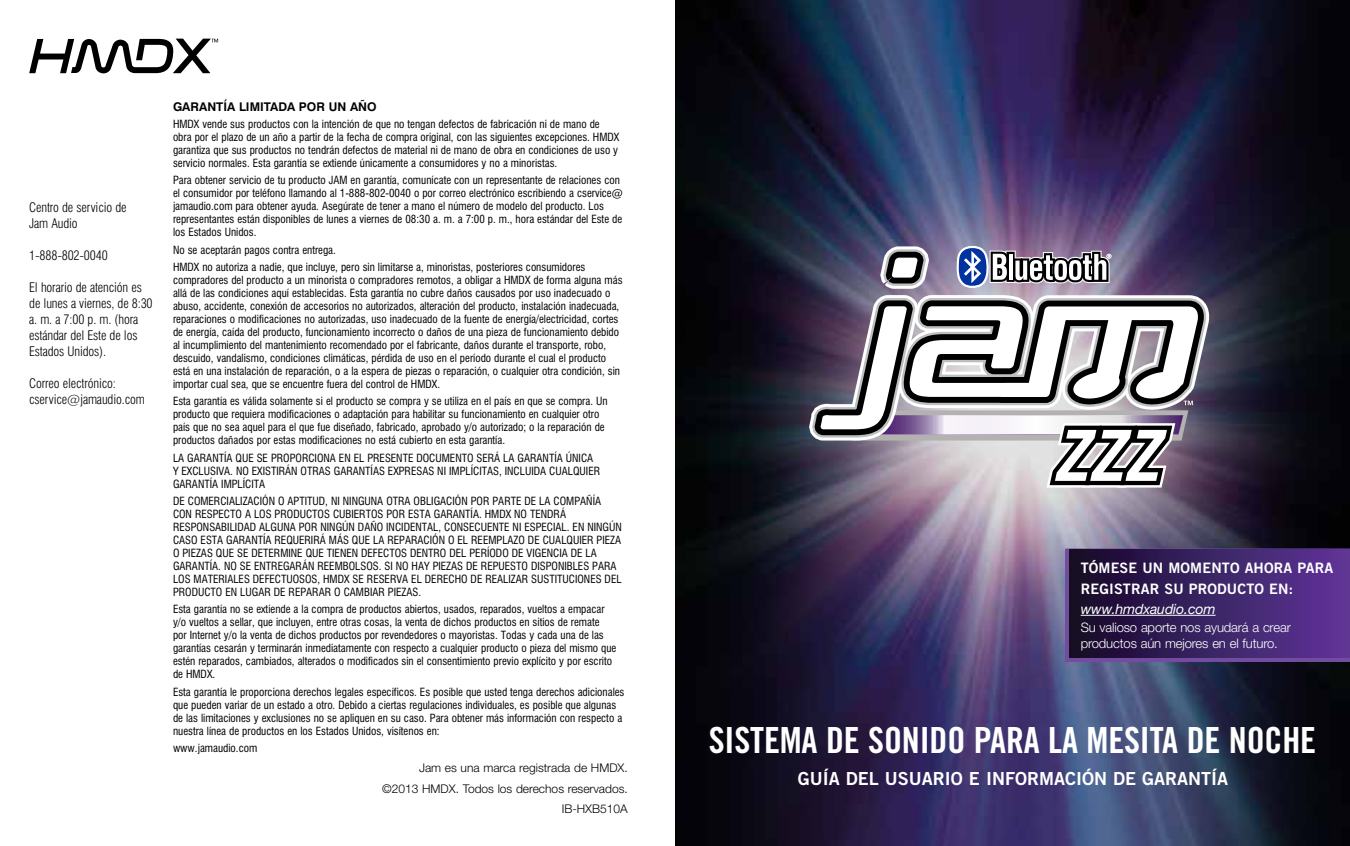
<style>
.page{position:relative;width:1350px;height:846px;background:#fff}
.page>*{position:absolute;margin:0;border:0;box-sizing:border-box;transform-origin:0 0}
.t1{font:36px "Trade Gothic Bold Cond Twenty";letter-spacing:-.005em;color:#fff}
.t2{font:18px "Trade Gothic Bold Two";color:#fff}
.t3{font:14.4px/20px "Trade Gothic Bold Two";letter-spacing:.01em;color:#fff}
.t4{font:italic 14.2px "Helvetica Neue";letter-spacing:-.01em;color:#fff}
.t5{font:300 condensed 13px/16px "Swiss 721 BT";letter-spacing:-.01em;color:#000}
.t6{font:300 13px/16px "Helvetica Neue LT Std";letter-spacing:-.01em;color:#fff}
.t7{font:300 12px/20.2px "Helvetica Neue LT Std";color:#000;text-align:right}
.t8{font:700 12px "Swiss 721 BT";color:#000}
.t9{font:condensed 11px/13px "Swiss 721 BT";color:#000}
</style>
<div class="page">
<svg style="left:29px;top:39px;width:189px;height:34px"></svg>
<img style="left:675px;top:0;width:675px;height:846px">
<div style="left:1065px;top:549px;width:285px;height:113px;background:#724c9f"></div>
<img style="left:1069px;top:549px;width:281px;height:109px">
<hr style="left:1081px;top:615px;width:135px;height:1px;background:#fff">
<img style="left:800px;top:230px;width:413px;height:267px">
<p class="t5" style="left:29px;top:199px;width:99px">Centro de servicio de<br>Jam Audio</p>
<p class="t5" style="left:29px;top:247px;width:80px">1-888-802-0040</p>
<p class="t5" style="left:29px;top:279px;width:125px">El horario de atención es de lunes a viernes, de 8:30 a. m. a 7:00 p. m. (hora estándar del Este de los<br>Estados Unidos).</p>
<p class="t5" style="left:29px;top:375px;width:117px">Correo electrónico: cservice@jamaudio.com</p>
<p class="t8" style="left:173px;top:99px;width:205px">GARANTÍA LIMITADA POR UN AÑO</p>
<p class="t9" style="left:173px;top:118px;width:448px">HMDX vende sus productos con la intención de que no tengan defectos de fabricación ni de mano de obra por el plazo de un año a partir de la fecha de compra original, con las siguientes excepciones. HMDX garantiza que sus productos no tendrán defectos de material ni de mano de obra en condiciones de uso y servicio normales. Esta garantía se extiende únicamente a consumidores y no a minoristas.</p>
<p class="t9" style="left:173px;top:174px;width:451px">Para obtener servicio de tu producto JAM en garantía, comunícate con un representante de relaciones con el consumidor por teléfono llamando al 1-888-802-0040 o por correo electrónico escribiendo a cservice@ jamaudio.com para obtener ayuda. Asegúrate de tener a mano el número de modelo del producto. Los representantes están disponibles de lunes a viernes de 08:30 a. m. a 7:00 p. m., hora estándar del Este de los Estados Unidos.</p>
<p class="t9" style="left:173px;top:241px;width:414px;line-height:17.4px">No se aceptarán pagos contra entrega.<br>HMDX no autoriza a nadie, que incluye, pero sin limitarse a, minoristas, posteriores consumidores</p>
<p class="t9" style="left:173px;top:274px;width:451px">compradores del producto a un minorista o compradores remotos, a obligar a HMDX de forma alguna más allá de las condiciones aquí establecidas. Esta garantía no cubre daños causados por uso inadecuado o abuso, accidente, conexión de accesorios no autorizados, alteración del producto, instalación inadecuada, reparaciones o modificaciones no autorizadas, uso inadecuado de la fuente de energía/electricidad, cortes de energía, caída del producto, funcionamiento incorrecto o daños de una pieza de funcionamiento debido al incumplimiento del mantenimiento recomendado por el fabricante, daños durante el transporte, robo, descuido, vandalismo, condiciones climáticas, pérdida de uso en el período durante el cual el producto está en una instalación de reparación, o a la espera de piezas o reparación, o cualquier otra condición, sin importar cual sea, que se encuentre fuera del control de HMDX.</p>
<p class="t9" style="left:173px;top:395px;width:436px">Esta garantía es válida solamente si el producto se compra y se utiliza en el país en que se compra. Un producto que requiera modificaciones o adaptación para habilitar su funcionamiento en cualquier otro país que no sea aquel para el que fue diseñado, fabricado, aprobado y/o autorizado; o la reparación de productos dañados por estas modificaciones no está cubierto en esta garantía.</p>
<p class="t9" style="left:173px;top:451px;width:429px">LA GARANTÍA QUE SE PROPORCIONA EN EL PRESENTE DOCUMENTO SERÁ LA GARANTÍA ÚNICA<br>Y EXCLUSIVA. NO EXISTIRÁN OTRAS GARANTÍAS EXPRESAS NI IMPLÍCITAS, INCLUIDA CUALQUIER<br>GARANTÍA IMPLÍCITA</p>
<p class="t9" style="left:173px;top:495px;width:450px">DE COMERCIALIZACIÓN O APTITUD, NI NINGUNA OTRA OBLIGACIÓN POR PARTE DE LA COMPAÑÍA CON RESPECTO A LOS PRODUCTOS CUBIERTOS POR ESTA GARANTÍA. HMDX NO TENDRÁ RESPONSABILIDAD ALGUNA POR NINGÚN DAÑO INCIDENTAL, CONSECUENTE NI ESPECIAL. EN NINGÚN CASO ESTA GARANTÍA REQUERIRÁ MÁS QUE LA REPARACIÓN O EL REEMPLAZO DE CUALQUIER PIEZA O PIEZAS QUE SE DETERMINE QUE TIENEN DEFECTOS DENTRO DEL PERÍODO DE VIGENCIA DE LA GARANTÍA. NO SE ENTREGARÁN REEMBOLSOS. SI NO HAY PIEZAS DE REPUESTO DISPONIBLES PARA LOS MATERIALES DEFECTUOSOS, HMDX SE RESERVA EL DERECHO DE REALIZAR SUSTITUCIONES DEL PRODUCTO EN LUGAR DE REPARAR O CAMBIAR PIEZAS.</p>
<p class="t9" style="left:173px;top:603px;width:445px">Esta garantía no se extiende a la compra de productos abiertos, usados, reparados, vueltos a empacar y/o vueltos a sellar, que incluyen, entre otras cosas, la venta de dichos productos en sitios de remate<br>por Internet y/o la venta de dichos productos por revendedores o mayoristas. Todas y cada una de las garantías cesarán y terminarán inmediatamente con respecto a cualquier producto o pieza del mismo que estén reparados, cambiados, alterados o modificados sin el consentimiento previo explícito y por escrito de HMDX.</p>
<p class="t9" style="left:173px;top:685px;width:453px">Esta garantía le proporciona derechos legales específicos. Es posible que usted tenga derechos adicionales que pueden variar de un estado a otro. Debido a ciertas regulaciones individuales, es posible que algunas de las limitaciones y exclusiones no se apliquen en su caso. Para obtener más información con respecto a nuestra línea de productos en los Estados Unidos, visítenos en:</p>
<p class="t9" style="left:173px;top:742px;width:86px">www.jamaudio.com</p>
<p class="t7" style="left:382px;top:758px;width:247px">Jam es una marca registrada de HMDX. ©2013 HMDX. Todos los derechos reservados.<br>IB-HXB510A</p>
<h3 class="t3" style="left:1081px;top:558px;width:254px">TÓMESE UN MOMENTO AHORA PARA<br>REGISTRAR SU PRODUCTO EN:</h3>
<p class="t4" style="left:1081px;top:600px;width:136px">www.hmdxaudio.com</p>
<p class="t6" style="left:1081px;top:619px;width:212px">Su valioso aporte nos ayudará a crear productos aún mejores en el futuro.</p>
<h1 class="t1" style="left:709px;top:719px;width:609px">SISTEMA DE SONIDO PARA LA MESITA DE NOCHE</h1>
<h2 class="t2" style="left:798px;top:767px;width:432px">GUÍA DEL USUARIO E INFORMACIÓN DE GARANTÍA</h2>
</div>
